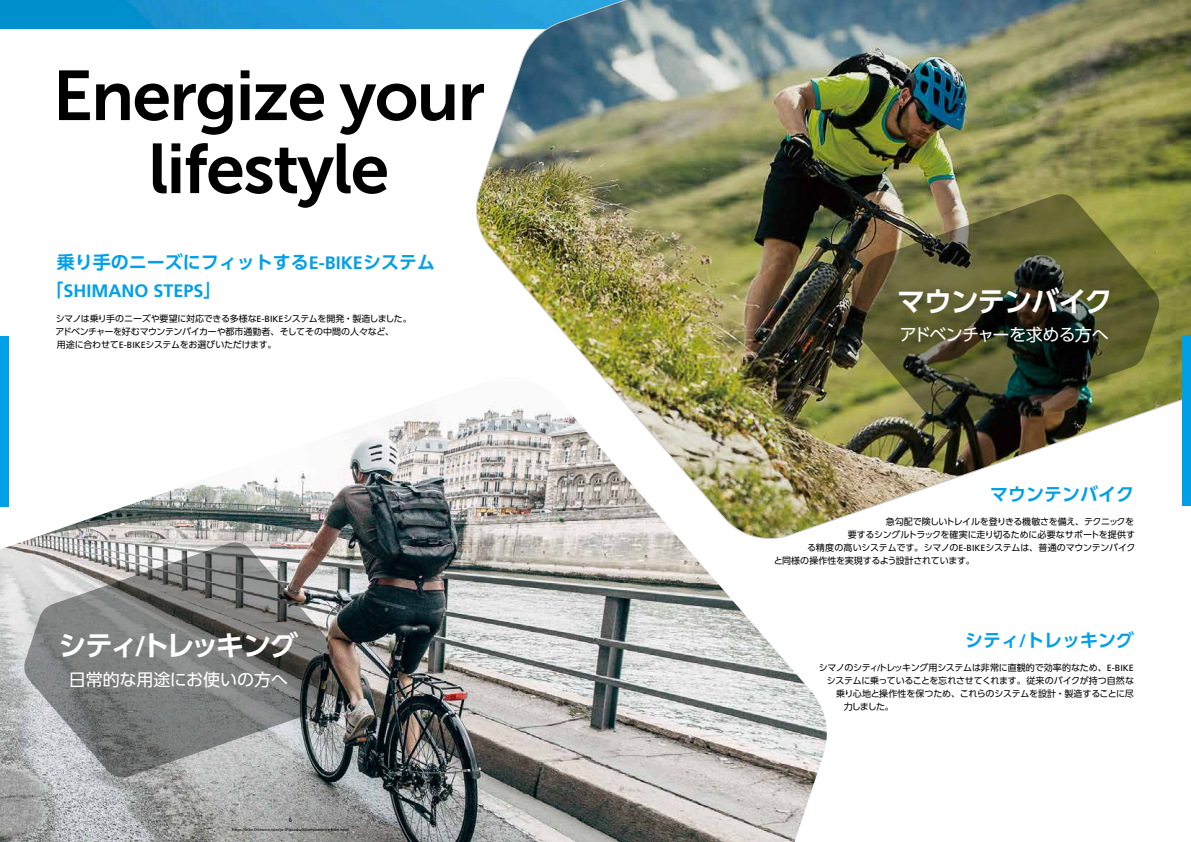
<style>
.page{position:relative;width:1191px;height:842px;background:#fff}
.page>*{position:absolute;margin:0;border:0;box-sizing:border-box;transform-origin:0 0}
.t1{font:70px/73px "Museo Sans 700";letter-spacing:-.025em;color:#000;text-align:center}
.t2{font:700 28px "UD Shin Go Pro De";letter-spacing:-.075em;color:#fff}
.t3{font:700 28px "UD Shin Go Pro De";letter-spacing:-.05em;color:#fff}
.t4{font:700 28px "Frutiger LT Pro";color:#fff}
.t5{font:700 18px "UD Shin Go Pro De";color:#00a0e9}
.t6{font:700 18px "Frutiger LT Pro";color:#00a0e9}
.t7{font:17px "UD Shin Go Pro";letter-spacing:-.045em;color:#fff}
.t8{font:17px "UD Shin Go Pro";letter-spacing:-.02em;color:#fff}
.t9{font:9px/13px "UD Shin Go Pro";letter-spacing:-.03em;color:#000}
.t10{font:9px "UD Shin Go Pro";letter-spacing:-.01em;color:#000}
.t11{font:9px "Frutiger LT Pro";color:#000}
.t12{font:6px "Frutiger LT Pro";color:#000}
.t13{font:4px "Frutiger LT Pro";color:#000}
.s1{font-family:"Frutiger LT Pro"}
.s2{font-family:"UD Shin Go Pro De"}
</style>
<div class="page">
<img style="left:0;top:0;width:476px;height:28px">
<img style="left:0;top:411px;width:827px;height:431px">
<img style="left:476px;top:0;width:715px;height:539px">
<img style="left:850px;top:194px;width:309px;height:235px">
<svg style="left:24px;top:542px;width:309px;height:235px;background:#8b8c8c"></svg>
<div style="left:1182px;top:336px;width:9px;height:170px;background:#00a0e9"></div>
<div style="left:0;top:336px;width:9px;height:170px;background:#00a0e9"></div>
<h1 class="t1" style="left:53px;top:59px;width:434px">Energize your lifestyle</h1>
<h3 class="t5" style="left:57px;top:247px;width:380px">乗り手のニーズにフィットする<span class="s1">E-BIKE</span>システム</h3>
<h3 class="t6" style="left:45px;top:280px;width:178px"><span class="s2">「</span>SHIMANO STEPS<span class="s2">「</span></h3>
<p class="t9" style="left:55px;top:312px;width:358px">シマノは乗り手のニーズや要望に対応できる多様な<span class="s1">E-BIKE</span>システムを開発・製造しました。アドベンチャーを好むマウンテンバイカーや都市通勤者、そしてその中間の人々など、<br>用途に合わせて<span class="s1">E-BIKE</span>システムをお選びいただけます。</p>
<h2 class="t2" style="left:59px;top:623px;width:241px">シティトレッキング</h2>
<h2 class="t4" style="left:135px;top:630px;width:12px">/</h2>
<h3 class="t8" style="left:69px;top:665px;width:221px">日常的な用途にお使いの方へ</h3>
<p class="t12" style="left:289px;top:816px;width:5px">6</p>
<p class="t13" style="left:232px;top:827px;width:118px">https://bike.shimano.com j a/ -JP/product/component -e/ bike.html</p>
<h2 class="t3" style="left:897px;top:278px;width:217px">マウンテンバイク</h2>
<h3 class="t7" style="left:899px;top:321px;width:211px">アドベンチャーを求める方へ</h3>
<h3 class="t5" style="left:990px;top:480px;width:145px">マウンテンバイク</h3>
<p class="t9" style="left:885px;top:515px;width:250px">急勾配で険しいトレイルを登りきる機敏さを備え、テクニックを</p>
<p class="t10" style="left:848px;top:528px;width:289px">要するシングルトラックを確実に走り切るために必要なサポートを提供す</p>
<p class="t9" style="left:807px;top:541px;width:330px">る精度の高いシステムです。シマノの<span class="s1">E-BIKE</span>システムは、普通のマウンテンバイク</p>
<p class="t9" style="left:774px;top:554px;width:202px">と同様の操作性を実現するよう設計されています。</p>
<h3 class="t5" style="left:965px;top:626px;width:171px">シティ<span class="s1">/</span>トレッキング</h3>
<p class="t9" style="left:818px;top:661px;width:316px">シマノのシティトレッキング用システムは非常に直観的で効率的なため、 <span class="s1">-E BIKE</span></p>
<p class="t11" style="left:877px;top:663px;width:4px">/</p>
<p class="t9" style="left:826px;top:674px;width:309px">システムに乗っていることを忘れさせてくれます。従来のバイクが持つ自然な</p>
<p class="t9" style="left:836px;top:687px;width:299px">乗り心地と操作性を保つため、これらのシステムを設計・製造することに尽</p>
<p class="t9" style="left:843px;top:700px;width:52px">力しました。</p>
</div>
